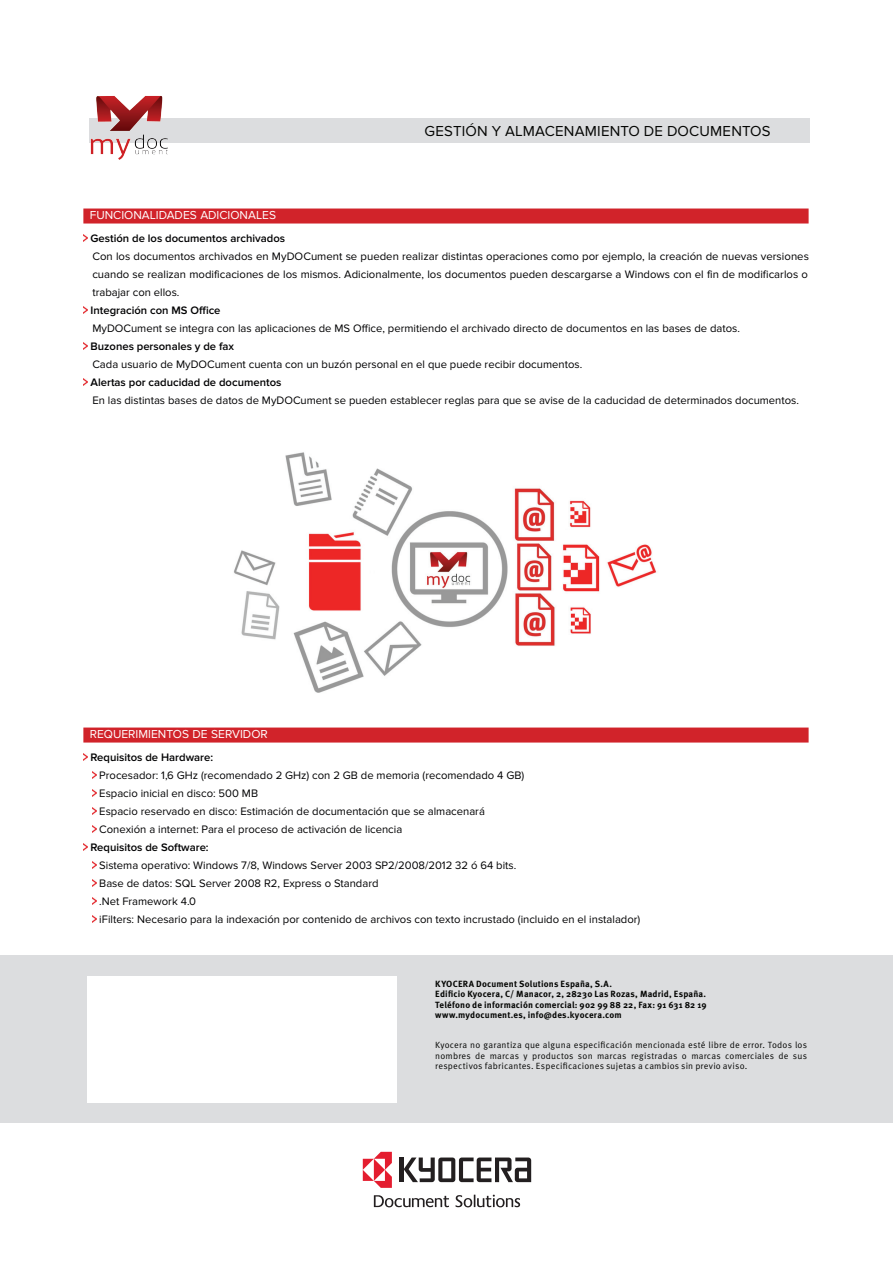
<style>
.page{position:relative;width:893px;height:1263px;background:#fff}
.page>*{position:absolute;margin:0;border:0;box-sizing:border-box;transform-origin:0 0}
.t1{font:15px "Proxima Nova";letter-spacing:.01em;color:#040503}
.t2{font:12px "Proxima Nova";color:#fff}
.t3{font:11.25px/18px "Proxima Nova";color:#000002}
.t4{font:600 11.25px "Proxima Nova";color:#000002}
.t5{font:9px/10.5px "Meta Pro Norm";letter-spacing:.02em;color:#040503;text-align:justify}
.t6{font:700 9px/10.5px "Meta Pro";letter-spacing:.02em;color:#040503}
</style>
<div class="page">
<div style="left:89px;top:118px;width:721px;height:24px;background:#dcdddf"></div>
<div style="left:83px;top:727px;width:726px;height:15px;background:#d1232a"></div>
<svg style="left:83px;top:753px;width:5px;height:7px"></svg>
<svg style="left:92px;top:771px;width:4px;height:7px"></svg>
<svg style="left:92px;top:789px;width:4px;height:7px"></svg>
<svg style="left:92px;top:807px;width:4px;height:7px"></svg>
<svg style="left:92px;top:825px;width:4px;height:7px"></svg>
<svg style="left:83px;top:843px;width:5px;height:7px"></svg>
<svg style="left:92px;top:861px;width:4px;height:7px"></svg>
<svg style="left:92px;top:879px;width:4px;height:7px"></svg>
<svg style="left:92px;top:897px;width:4px;height:7px"></svg>
<svg style="left:92px;top:915px;width:4px;height:7px"></svg>
<div style="left:0;top:955px;width:892px;height:168px;background:#dcdddf"></div>
<hr style="left:399px;top:1157px;width:4px;height:25px;background:#231f20">
<svg style="left:404px;top:1157px;width:127px;height:25px"></svg>
<svg style="left:456px;top:1195px;width:64px;height:12px"></svg>
<svg style="left:374px;top:1195px;width:75px;height:12px"></svg>
<svg style="left:363px;top:1152px;width:29px;height:36px"></svg>
<div style="left:87px;top:977px;width:310px;height:126px;background:#fff"></div>
<img style="left:89px;top:95px;width:85px;height:65px">
<img style="left:234px;top:452px;width:423px;height:241px">
<div style="left:83px;top:208px;width:726px;height:15px;background:#d1232a"></div>
<svg style="left:83px;top:234px;width:5px;height:7px"></svg>
<svg style="left:83px;top:306px;width:5px;height:7px"></svg>
<svg style="left:83px;top:342px;width:5px;height:7px"></svg>
<svg style="left:83px;top:378px;width:5px;height:7px"></svg>
<h1 class="t1" style="left:424px;top:122px;width:347px">GESTIÓN Y ALMACENAMIENTO DE DOCUMENTOS</h1>
<p class="t2" style="left:90px;top:208px;width:188px">FUNCIONALIDADES ADICIONALES</p>
<p class="t4" style="left:91px;top:231px;width:196px">Gestión de los documentos archivados</p>
<p class="t3" style="left:92px;top:247px;width:718px;text-align:justify">Con los documentos archivados en MyDOCument se pueden realizar distintas operaciones como por ejemplo, la creación de nuevas versiones cuando se realizan modificaciones de los mismos. Adicionalmente, los documentos pueden descargarse a Windows con el fin de modificarlos o trabajar con ellos.</p>
<p class="t4" style="left:91px;top:303px;width:132px">Integración con MS Office</p>
<p class="t3" style="left:92px;top:319px;width:649px">MyDOCument se integra con las aplicaciones de MS Office, permitiendo el archivado directo de documentos en las bases de datos.</p>
<p class="t4" style="left:91px;top:339px;width:145px">Buzones personales y de fax</p>
<p class="t3" style="left:92px;top:355px;width:491px">Cada usuario de MyDOCument cuenta con un buzón personal en el que puede recibir documentos.</p>
<p class="t4" style="left:91px;top:375px;width:192px">Alertas por caducidad de documentos</p>
<p class="t3" style="left:92px;top:391px;width:708px">En las distintas bases de datos de MyDOCument se pueden establecer reglas para que se avise de la caducidad de determinados documentos.</p>
<p class="t2" style="left:90px;top:727px;width:180px">REQUERIMIENTOS DE SERVIDOR</p>
<p class="t4" style="left:91px;top:750px;width:124px">Requisitos de Hardware:</p>
<p class="t3" style="left:99px;top:766px;width:427px">Procesador: 1,6 GHz (recomendado 2 GHz) con 2 GB de memoria (recomendado 4 GB)<br>Espacio inicial en disco: 500 MB<br>Espacio reservado en disco: Estimación de documentación que se almacenará Conexión a internet: Para el proceso de activación de licencia</p>
<p class="t4" style="left:91px;top:840px;width:120px">Requisitos de Software:</p>
<p class="t3" style="left:99px;top:856px;width:543px">Sistema operativo: Windows 7/8, Windows Server 2003 SP2/2008/2012 32 ó 64 bits.<br>Base de datos: SQL Server 2008 R2, Express o Standard<br>.Net Framework 4.0<br>iFilters: Necesario para la indexación por contenido de archivos con texto incrustado (incluido en el instalador)</p>
<p class="t6" style="left:435px;top:978px;width:273px">KYOCERA Document Solutions España, S.A.<br>Edificio Kyocera, C/ Manacor, 2, 28230 Las Rozas, Madrid, España.<br>Teléfono de información comercial: 902 99 88 22, Fax: 91 631 82 19 www.mydocument.es, info@des.kyocera.com</p>
<p class="t5" style="left:435px;top:1039px;width:373px">Kyocera no garantiza que alguna especificación mencionada esté libre de error. Todos los nombres de marcas y productos son marcas registradas o marcas comerciales de sus respectivos fabricantes. Especificaciones sujetas a cambios sin previo aviso.</p>
</div>
